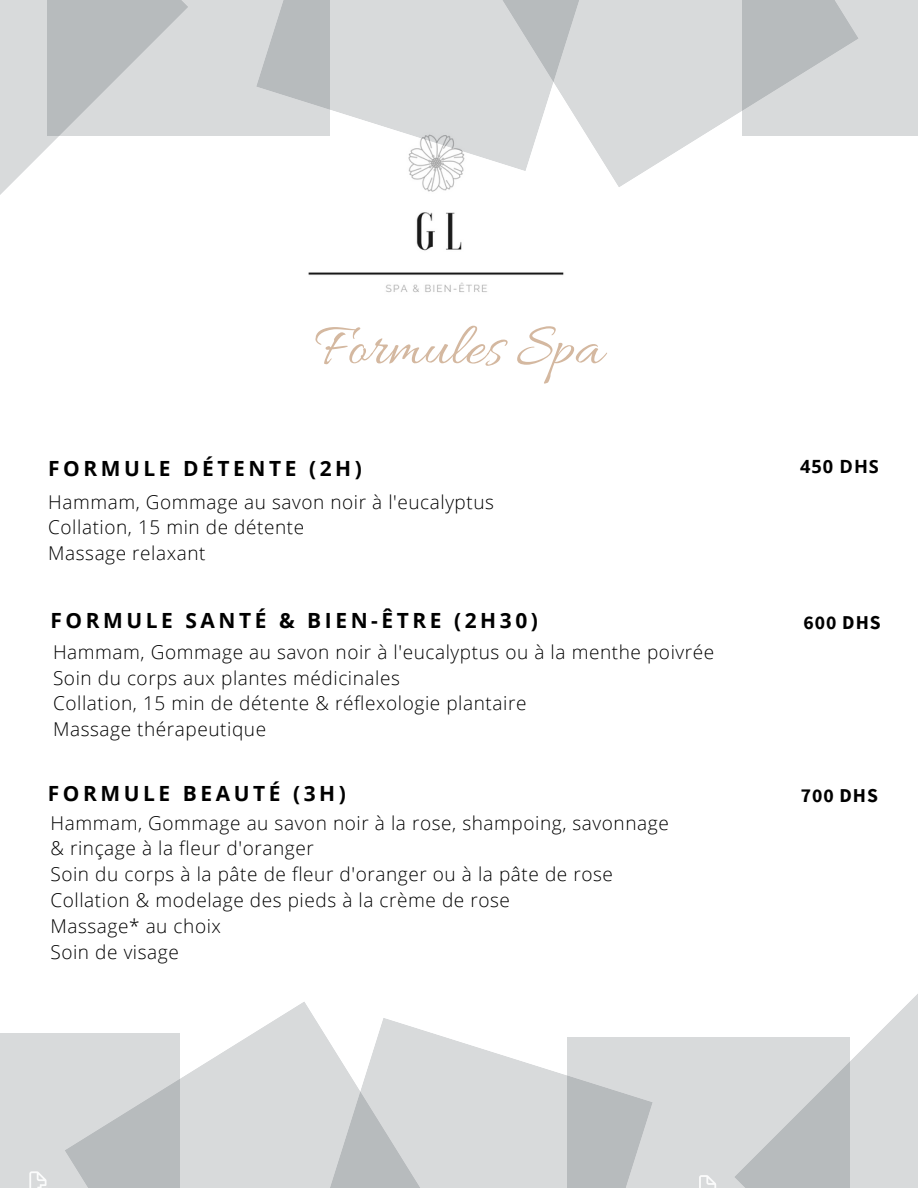
<style>
.page{position:relative;width:918px;height:1188px;background:#fff}
.page>*{position:absolute;margin:0;border:0;box-sizing:border-box;transform-origin:0 0}
.t1{font:61.2px "Allura";color:#d4b8a0}
.t2{font:700 21px "Open Sans";letter-spacing:.17em;color:#000}
.t3{font:700 19.65px "Source Sans Pro";letter-spacing:.05em;color:#000}
.t4{font:300 19.05px "Open Sans";letter-spacing:.03em;color:#000}
.t5{font:700 18.15px "Open Sans";letter-spacing:.05em;color:#000}
</style>
<div class="page">
<div style="left:0;top:1033px;width:180px;height:155px;background:#d8dadb"></div>
<svg style="left:29px;top:1171px;width:18px;height:17px"></svg>
<svg style="left:65px;top:1002px;width:249px;height:186px;fill:#d8dadb"></svg>
<svg style="left:293px;top:1018px;width:274px;height:170px;fill:#d8dadb"></svg>
<svg style="left:567px;top:1037px;width:167px;height:151px;background:#ced0d2"></svg>
<svg style="left:699px;top:1175px;width:17px;height:13px"></svg>
<svg style="left:734px;top:994px;width:184px;height:194px"></svg>
<img style="left:308px;top:171px;width:256px;height:122px">
<div style="left:742px;top:0;width:176px;height:136px;background:#d8dadb"></div>
<svg style="left:459px;top:0;width:399px;height:188px;fill:#d8dadb"></svg>
<svg style="left:330px;top:0;width:286px;height:171px;fill:#d8dadb"></svg>
<svg style="left:188px;top:0;width:142px;height:136px;background:#cdd0d1"></svg>
<svg style="left:0;top:0;width:188px;height:195px"></svg>
<p class="t1" style="left:315px;top:313px;width:290px">Formules Spa</p>
<p class="t2" style="left:48px;top:453px;width:315px">FORMULE DÉTENTE (2H)</p>
<p class="t4" style="left:48px;top:488px;width:447px">Hammam, Gommage au savon noir à l'eucalyptus</p>
<p class="t4" style="left:48px;top:514px;width:257px">Collation, 15 min de détente</p>
<p class="t4" style="left:48px;top:540px;width:159px">Massage relaxant</p>
<p class="t2" style="left:50px;top:606px;width:489px">FORMULE SANTÉ &amp; BIEN-ÊTRE (2H30)</p>
<p class="t4" style="left:53px;top:639px;width:663px">Hammam, Gommage au savon noir à l'eucalyptus ou à la menthe poivrée</p>
<p class="t4" style="left:53px;top:664px;width:348px">Soin du corps aux plantes médicinales</p>
<p class="t4" style="left:53px;top:690px;width:475px">Collation, 15 min de détente &amp; réflexologie plantaire</p>
<p class="t4" style="left:53px;top:716px;width:215px">Massage thérapeutique</p>
<p class="t2" style="left:48px;top:779px;width:299px">FORMULE BEAUTÉ (3H)</p>
<p class="t4" style="left:50px;top:809px;width:620px">Hammam, Gommage au savon noir à la rose, shampoing, savonnage</p>
<p class="t4" style="left:50px;top:835px;width:265px">&amp; rinçage à la fleur d'oranger</p>
<p class="t4" style="left:50px;top:861px;width:564px">Soin du corps à la pâte de fleur d'oranger ou à la pâte de rose</p>
<p class="t4" style="left:50px;top:887px;width:461px">Collation &amp; modelage des pieds à la crème de rose</p>
<p class="t4" style="left:50px;top:912px;width:172px">Massage* au choix</p>
<p class="t4" style="left:50px;top:938px;width:130px">Soin de visage</p>
<p class="t5" style="left:800px;top:453px;width:80px">450 DHS</p>
<p class="t3" style="left:803px;top:610px;width:79px">600 DHS</p>
<p class="t3" style="left:801px;top:783px;width:79px">700 DHS</p>
</div>
